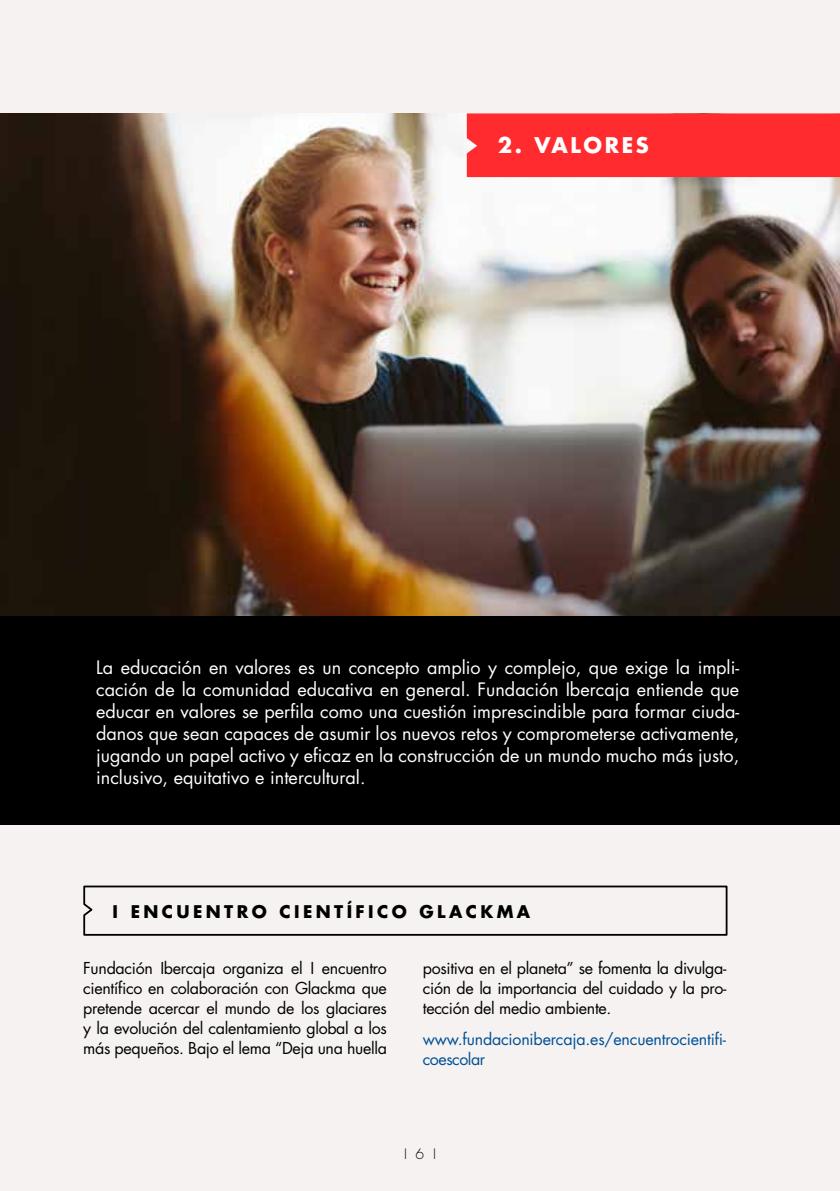
<style>
.page{position:relative;width:840px;height:1191px;background:#fff}
.page>*{position:absolute;margin:0;border:0;box-sizing:border-box;transform-origin:0 0}
.t1{font:700 21px "Futura Std";letter-spacing:.125em;color:#fff}
.t2{font:18px/22px "Futura Std";color:#fff;text-align:justify}
.t3{font:700 17px "Futura Std";letter-spacing:.2em;color:#000}
.t4{font:16px/20px "Futura Std";letter-spacing:-.02em;color:#000;text-align:justify}
.t5{font:16px/20px "Futura Std";letter-spacing:-.01em;color:#005095}
.t6{font:300 14px "Futura Std";color:#000}
</style>
<div class="page">
<div style="left:0;top:0;width:838px;height:1191px;background:#f5f2f1"></div>
<svg style="left:83px;top:885px;width:645px;height:51px"></svg>
<img style="left:0;top:113px;width:839px;height:503px">
<div style="left:466px;top:113px;width:373px;height:64px;background:#ff2b2e"></div>
<div style="left:0;top:616px;width:839px;height:208px;background:#000"></div>
<p class="t1" style="left:497px;top:131px;width:152px">2. VALORES</p>
<p class="t2" style="left:96px;top:656px;width:644px">La educación en valores es un concepto amplio y complejo, que exige la impli&shy;cación de la comunidad educativa en general. Fundación Ibercaja entiende que educar en valores se perfila como una cuestión imprescindible para formar ciuda&shy;danos que sean capaces de asumir los nuevos retos y comprometerse activamente, jugando un papel activo y eficaz en la construcción de un mundo mucho más justo, inclusivo, equitativo e intercultural.</p>
<p class="t3" style="left:112px;top:900px;width:419px">I ENCUENTRO CIENTÍFICO GLACKMA</p>
<p class="t4" style="left:83px;top:957px;width:305px">Fundación Ibercaja organiza el I encuentro científico en colaboración con Glackma que pretende acercar el mundo de los glaciares y la evolución del calentamiento global a los más pequeños. Bajo el lema “Deja una huella</p>
<p class="t4" style="left:422px;top:957px;width:305px">positiva en el planeta” se fomenta la divulga&shy;ción de la importancia del cuidado y la pro&shy;tección del medio ambiente.</p>
<p class="t5" style="left:422px;top:1029px;width:305px">www.fundacionibercaja.es/encuentrocientifi&shy;coescolar</p>
<p class="t6" style="left:404px;top:1145px;width:33px">I 6 I</p>
</div>
